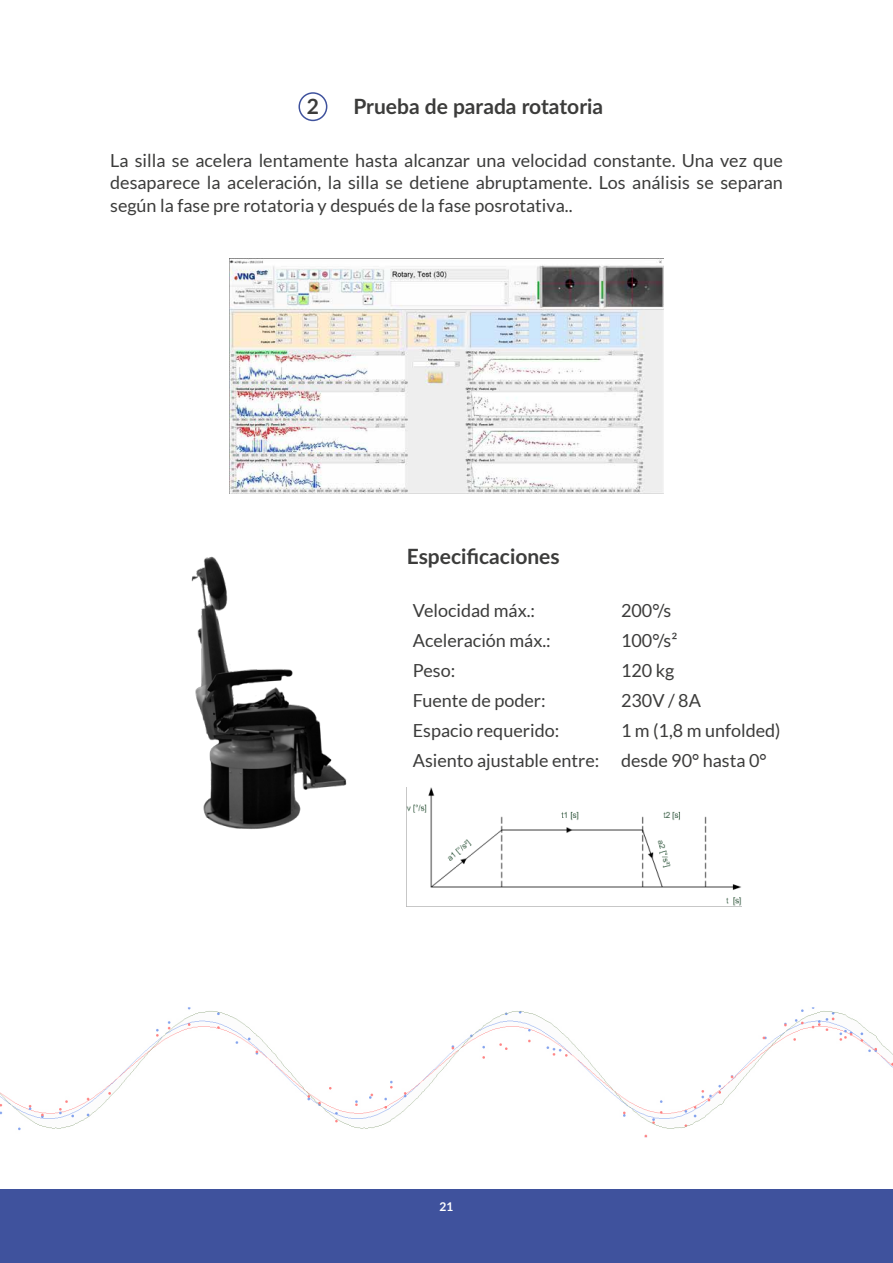
<style>
.page{position:relative;width:893px;height:1263px;background:#fff}
.page>*{position:absolute;margin:0;border:0;box-sizing:border-box;transform-origin:0 0}
.t1{font:700 21px "Lato";color:#3c3c3b}
.t2{font:18px/22.5px "Lato";color:#3c3c3b;text-align:justify}
.t3{font:700 12px "Lato";color:#fff}
</style>
<div class="page">
<div style="left:0;top:1189px;width:893px;height:74px;background:#3f529d"></div>
<img style="left:0;top:1007px;width:893px;height:131px">
<img style="left:407px;top:788px;width:334px;height:118px">
<img style="left:191px;top:556px;width:156px;height:273px">
<img style="left:230px;top:258px;width:433px;height:236px">
<div style="left:298px;top:92px;width:29px;height:29px;border:2px solid #3f529d;border-radius:50%"></div>
<p class="t1" style="left:307px;top:91px;width:14px">2</p>
<p class="t1" style="left:353px;top:91px;width:251px">Prueba de parada rotatoria</p>
<p class="t2" style="left:110px;top:149px;width:674px">La silla se acelera lentamente hasta alcanzar una velocidad constante. Una vez que desaparece la aceleración, la silla se detiene abruptamente. Los análisis se separan según la fase pre rotatoria y después de la fase posrotativa..</p>
<p class="t1" style="left:407px;top:541px;width:154px">Especificaciones</p>
<p class="t2" style="left:413px;top:599px;width:124px">Velocidad máx.:</p>
<p class="t2" style="left:621px;top:599px;width:52px">200°/s</p>
<p class="t2" style="left:413px;top:629px;width:139px">Aceleración máx.:</p>
<p class="t2" style="left:621px;top:629px;width:58px">100°/s²</p>
<p class="t2" style="left:413px;top:659px;width:44px">Peso:</p>
<p class="t2" style="left:621px;top:659px;width:55px">120 kg</p>
<p class="t2" style="left:413px;top:689px;width:134px">Fuente de poder:</p>
<p class="t2" style="left:621px;top:689px;width:81px">230V / 8A</p>
<p class="t2" style="left:413px;top:719px;width:148px">Espacio requerido:</p>
<p class="t2" style="left:413px;top:715px;width:369px;line-height:30px;text-indent:208px">1 m (1,8 m unfolded)<br>Asiento ajustable entre: desde 90° hasta 0°</p>
<p class="t3" style="left:439px;top:1198px;width:15px">21</p>
</div>
